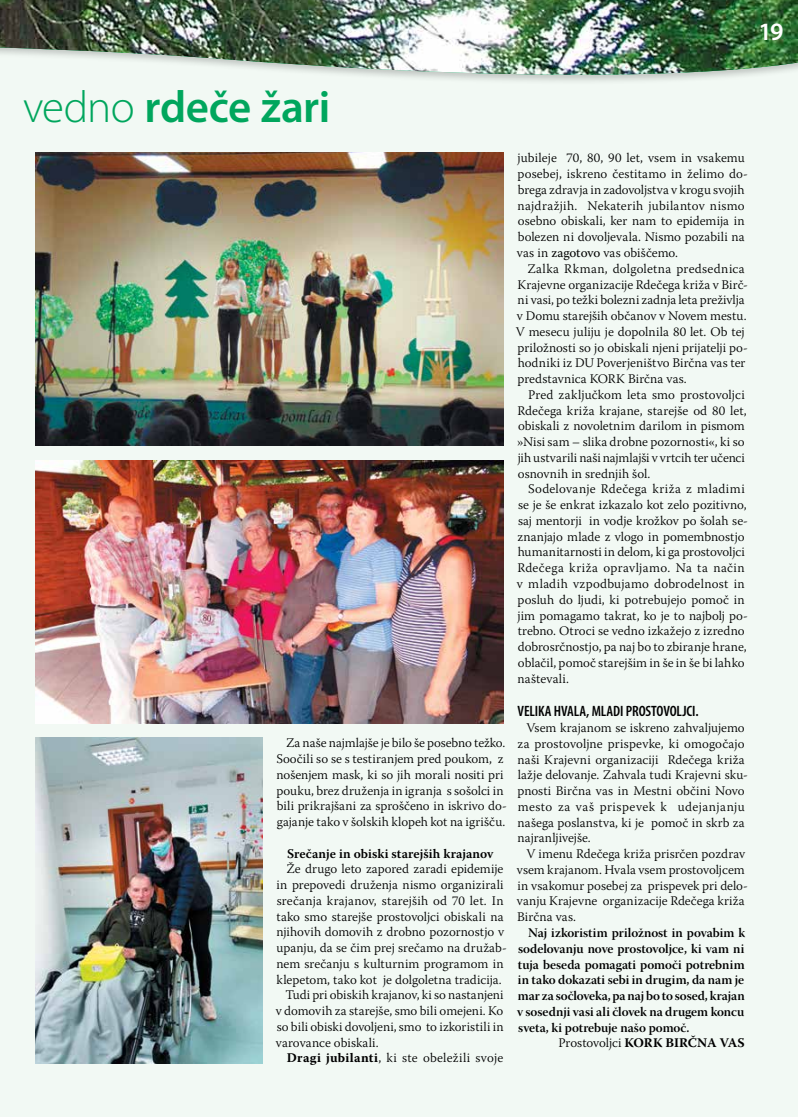
<style>
.page{position:relative;width:798px;height:1117px;background:#fff}
.page>*{position:absolute;margin:0;border:0;box-sizing:border-box;transform-origin:0 0}
.t1{font:600 45px "Myriad Pro";letter-spacing:-.01em;color:#00a65d}
.t2{font:600 25px "Myriad Pro";color:#fff}
.t3{font:600 condensed 15px "Myriad Pro";letter-spacing:-.01em;color:#000}
.t4{font:300 13.12px/15.8px "Warnock Pro";letter-spacing:.005em;color:#000}
.t5{font:13.12px/15.8px "Warnock Pro Semibold Subh";color:#000;text-align:justify}
.t6{font:600 13.12px "Warnock Pro";color:#000}
.t7{font:700 13.12px "Warnock Pro";letter-spacing:-.01em;color:#000}
.s1{font-weight:300}
.s2{font-weight:700}
.s3{font-weight:400}
</style>
<div class="page">
<div style="left:1px;top:94px;width:796px;height:1022px;background:#f2f9f4"></div>
<svg style="left:0;top:94px;width:1px;height:1022px"></svg>
<svg style="left:0;top:76px;width:797px;height:18px;fill:#f2f9f4"></svg>
<img style="left:0;top:0;width:797px;height:76px">
<img style="left:35px;top:153px;width:468px;height:292px">
<img style="left:35px;top:737px;width:227px;height:326px">
<img style="left:35px;top:460px;width:468px;height:263px">
<h2 class="t2" style="left:758px;top:16px;width:27px">19</h2>
<h1 class="t1" style="left:23px;top:79px;width:308px"><span class="s1">vedno</span> rdeče žari</h1>
<p class="t4" style="left:276px;top:734px;width:232px;text-indent:10px">Za naše najmlajše je bilo še posebno težko.<br>Soočili so se s testiranjem pred poukom, z nošenjem mask, ki so jih morali nositi pri pouku, brez druženja in igranja s sošolci in bili prikrajšani za sproščeno in iskrivo do&shy;gajanje tako v šolskih klopeh kot na igrišču.</p>
<p class="t6" style="left:287px;top:845px;width:207px">Srečanje in obiski starejših krajanov</p>
<p class="t4" style="left:286px;top:860px;width:218px">Že drugo leto zapored zaradi epidemije</p>
<p class="t4" style="left:276px;top:876px;width:228px">in prepovedi druženja nismo organizirali</p>
<p class="t4" style="left:277px;top:892px;width:228px">srečanja krajanov, starejših od 70 let. In</p>
<p class="t4" style="left:276px;top:908px;width:228px">tako smo starejše prostovoljci obiskali na</p>
<p class="t4" style="left:276px;top:923px;width:229px">njihovih domovih z drobno pozornostjo v</p>
<p class="t4" style="left:276px;top:939px;width:232px">upanju, da se čim prej srečamo na družab-</p>
<p class="t4" style="left:276px;top:955px;width:228px">nem srečanju s kulturnim programom in</p>
<p class="t4" style="left:276px;top:971px;width:226px">klepetom, tako kot je dolgoletna tradicija.</p>
<p class="t4" style="left:285px;top:986px;width:220px">Tudi pri obiskih krajanov, ki so nastanjeni</p>
<p class="t4" style="left:276px;top:1002px;width:229px">v domovih za starejše, smo bili omejeni. Ko</p>
<p class="t4" style="left:277px;top:1018px;width:228px">so bili obiski dovoljeni, smo to izkoristili in</p>
<p class="t4" style="left:276px;top:1034px;width:104px">varovance obiskali.</p>
<p class="t4" style="left:287px;top:1049px;width:218px"><span class="s2">Dragi jubilanti</span>, ki ste obeležili svoje</p>
<p class="t4" style="left:516px;top:150px;width:232px">jubileje 70, 80, 90 let, vsem in vsakemu posebej, iskreno čestitamo in želimo do&shy;brega zdravja in zadovoljstva v krogu svojih najdražjih. Nekaterih jubilantov nismo osebno obiskali, ker nam to epidemija in bolezen ni dovoljevala. Nismo pozabili na vas in <span class="s3">zagotovo</span> vas obiščemo.</p>
<p class="t4" style="left:515px;top:260px;width:234px;text-indent:12px">Zalka Rkman, dolgoletna predsednica Krajevne organizacije Rdečega križa v Birč&shy;ni vasi, po težki bolezni zadnja leta preživlja v Domu starejših občanov v Novem mestu.<br>V mesecu juliju je dopolnila 80 let. Ob tej priložnosti so jo obiskali njeni prijatelji po&shy;hodniki iz DU Poverjeništvo Birčna vas ter predstavnica KORK Birčna vas.</p>
<p class="t4" style="left:517px;top:386px;width:231px;text-indent:11px">Pred zaključkom leta smo prostovoljci Rdečega križa krajane, starejše od 80 let, obiskali z novoletnim darilom in pismom »Nisi sam – slika drobne pozornosti«, ki so jih ustvarili naši najmlajši v vrtcih ter učenci osnovnih in srednjih šol.</p>
<p class="t4" style="left:516px;top:481px;width:232px;text-indent:11px">Sodelovanje Rdečega križa z mladimi se je še enkrat izkazalo kot zelo pozitivno, saj mentorji in vodje krožkov po šolah se&shy;znanjajo mlade z vlogo in pomembnostjo humanitarnosti in delom, ki ga prostovoljci Rdečega križa opravljamo. Na ta način v mladih vzpodbujamo dobrodelnost in posluh do ljudi, ki potrebujejo pomoč in jim pomagamo takrat, ko je to najbolj po&shy;trebno. Otroci se vedno izkažejo z izredno dobrosrčnostjo, pa naj bo to zbiranje hrane, oblačil, pomoč starejšim in še in še bi lahko naštevali.</p>
<p class="t3" style="left:517px;top:702px;width:183px">VELIKA HVALA, MLADI PROSTOVOLJCI.</p>
<p class="t4" style="left:517px;top:719px;width:232px;text-indent:9px">Vsem krajanom se iskreno zahvaljujemo za prostovoljne prispevke, ki omogočajo naši Krajevni organizaciji Rdečega križa lažje delovanje. Zahvala tudi Krajevni sku&shy;pnosti Birčna vas in Mestni občini Novo mesto za vaš prispevek k udejanjanju našega poslanstva, ki je pomoč in skrb za najranljivejše.</p>
<p class="t4" style="left:516px;top:845px;width:232px;text-indent:9px">V imenu Rdečega križa prisrčen pozdrav vsem krajanom. Hvala vsem prostovoljcem in vsakomur posebej za prispevek pri delo&shy;vanju Krajevne organizacije Rdečega križa Birčna vas.</p>
<p class="t5" style="left:517px;top:924px;width:230px;text-indent:11px">Naj izkoristim priložnost in povabim k sodelovanju nove prostovoljce, ki vam ni tuja beseda pomagati pomoči potrebnim in tako dokazati sebi in drugim, da nam je mar za sočloveka, pa naj bo to sosed, krajan v sosednji vasi ali človek na drugem koncu sveta, ki potrebuje našo pomoč.</p>
<p class="t7" style="left:558px;top:1034px;width:188px"><span class="s1">Prostovoljci</span> KORK BIRČNA VAS</p>
</div>
